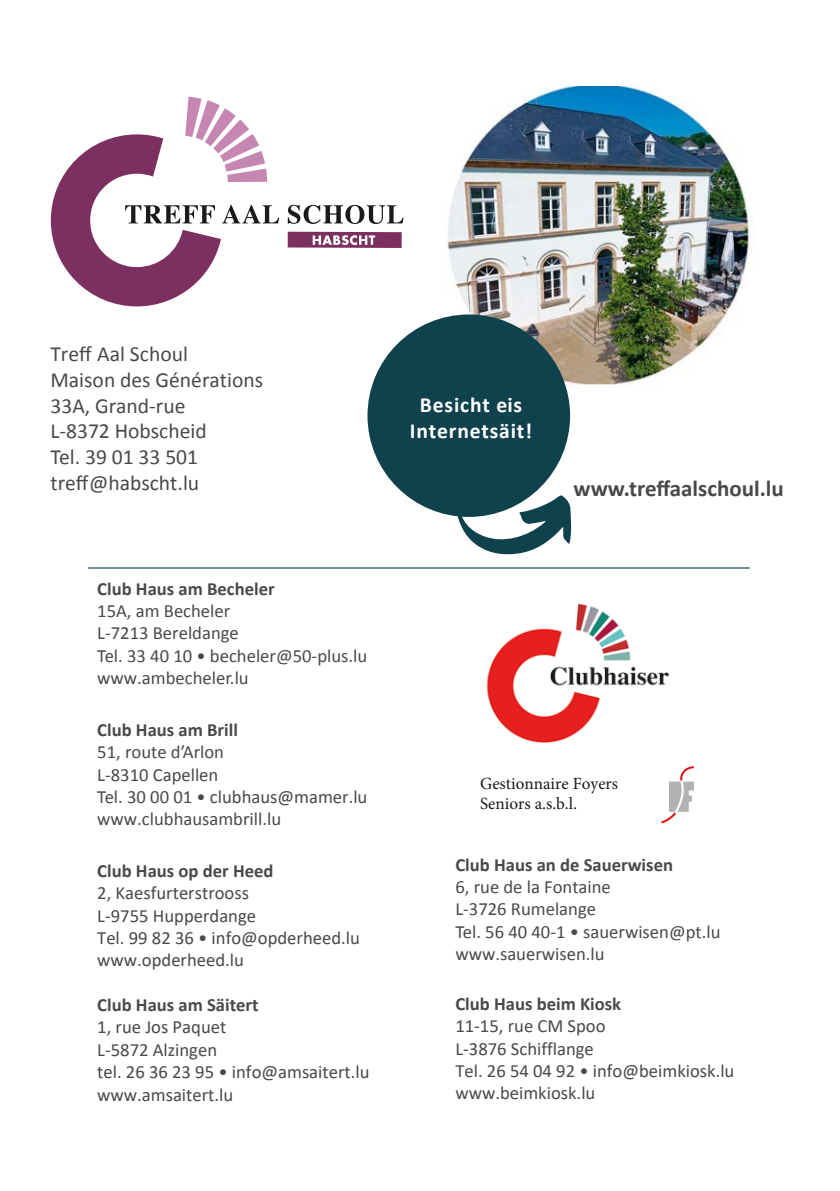
<style>
.page{position:relative;width:840px;height:1191px;background:#fff}
.page>*{position:absolute;margin:0;border:0;box-sizing:border-box;transform-origin:0 0}
.t1{font:700 23px "Calibri";color:#494948}
.t2{font:21.6px/25.8px "Calibri";color:#494948}
.t3{font:700 21.6px/25.8px "Calibri";letter-spacing:.04em;color:#fff;text-align:center}
.t4{font:18.6px/22.4px "Calibri";color:#494948}
.t5{font:700 18.6px "Calibri";color:#494948}
.t6{font:700 18.6px "Calibri";color:#494948}
.t7{font:17px/20.2px "Minion Pro";color:#1a1a18}
</style>
<div class="page">
<img style="left:446px;top:86px;width:307px;height:301px">
<hr style="left:88px;top:567px;width:661px;height:1px;background:#10424e">
<svg style="left:456px;top:495px;width:115px;height:60px"></svg>
<div style="left:367px;top:314px;width:202px;height:203px;background:#10424e;border-radius:50%"></div>
<div style="left:287px;top:232px;width:114px;height:16px;background:#7c3060"></div>
<svg style="left:312px;top:235px;width:63px;height:10px"></svg>
<svg style="left:51px;top:97px;width:228px;height:209px"></svg>
<svg style="left:287px;top:205px;width:116px;height:19px"></svg>
<svg style="left:661px;top:766px;width:32px;height:57px"></svg>
<img style="left:487px;top:603px;width:182px;height:140px">
<p class="t2" style="left:50px;top:340px;width:214px">Treff Aal Schoul<br>Maison des Générations<br>33A, Grand-rue<br>L-8372 Hobscheid<br>Tel. 39 01 33 501 treff@habscht.lu</p>
<p class="t5" style="left:97px;top:575px;width:179px">Club Haus am Becheler</p>
<p class="t4" style="left:97px;top:599px;width:271px">15A, am Becheler<br>L-7213 Bereldange<br>Tel. 33 40 10 • becheler@50-plus.lu www.ambecheler.lu</p>
<p class="t5" style="left:97px;top:716px;width:142px">Club Haus am Brill</p>
<p class="t4" style="left:97px;top:740px;width:271px">51, route d’Arlon<br>L-8310 Capellen<br>Tel. 30 00 01 • clubhaus@mamer.lu www.clubhausambrill.lu</p>
<p class="t6" style="left:97px;top:857px;width:178px">Club Haus op der Heed</p>
<p class="t4" style="left:97px;top:881px;width:264px">2, Kaesfurterstrooss<br>L-9755 Hupperdange<br>Tel. 99 82 36 • info@opderheed.lu www.opderheed.lu</p>
<p class="t6" style="left:97px;top:991px;width:163px">Club Haus am Säitert</p>
<p class="t4" style="left:97px;top:1015px;width:273px">1, rue Jos Paquet<br>L-5872 Alzingen<br>tel. 26 36 23 95 • info@amsaitert.lu www.amsaitert.lu</p>
<p class="t3" style="left:409px;top:391px;width:124px">Besicht eis<br>Internetsäit!</p>
<p class="t1" style="left:573px;top:472px;width:212px">www.treffaalschoul.lu</p>
<p class="t7" style="left:480px;top:773px;width:139px">Gestionnaire Foyers<br>Seniors a.s.b.l.</p>
<p class="t5" style="left:455px;top:851px;width:219px">Club Haus an de Sauerwisen</p>
<p class="t4" style="left:455px;top:875px;width:266px">6, rue de la Fontaine<br>L-3726 Rumelange<br>Tel. 56 40 40-1 • sauerwisen@pt.lu www.sauerwisen.lu</p>
<p class="t6" style="left:455px;top:990px;width:167px">Club Haus beim Kiosk</p>
<p class="t4" style="left:455px;top:1014px;width:280px">11-15, rue CM Spoo<br>L-3876 Schifflange<br>Tel. 26 54 04 92 • info@beimkiosk.lu www.beimkiosk.lu</p>
</div>
